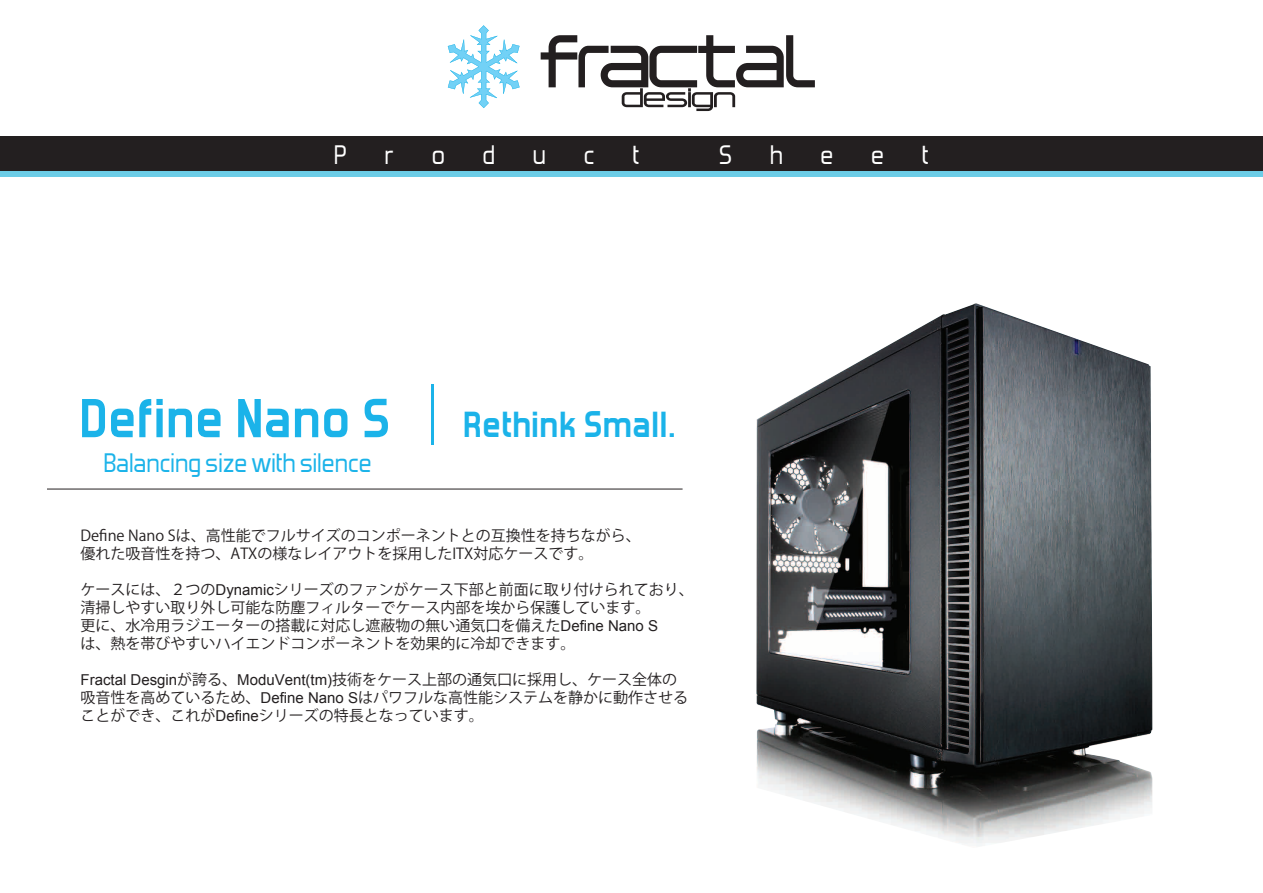
<style>
.page{position:relative;width:1263px;height:893px;background:#fff}
.page>*{position:absolute;margin:0;border:0;box-sizing:border-box;transform-origin:0 0}
.t1{font:700 40.5px "Forgotten Futurist";color:#1bb3e9}
.t2{font:31.5px "Forgotten Futurist";color:#1bb3e9}
.t3{font:31.5px "Forgotten Futurist";letter-spacing:1.2em;color:#fff}
.t4{font:15px/18px "Koz Go Pro";color:#231f20}
.t5{font:15px/18px "Koz Go Pr 6 N";color:#231f20}
.s1{font-size:60.75px}
.s2{font-family:"Adobe Ming Std";font-weight:300;font-size:60.75px}
.s3{font-family:"Arial"}
</style>
<div class="page">
<hr style="left:47px;top:489px;width:635px;height:1px;background:#231f20">
<div style="left:0;top:164px;width:1263px;height:13px;background:#6ccde7"></div>
<div style="left:0;top:137px;width:1263px;height:34px;background:#231f20"></div>
<svg style="left:541px;top:35px;width:274px;height:76px"></svg>
<svg style="left:448px;top:25px;width:72px;height:83px"></svg>
<img style="left:756px;top:303px;width:396px;height:543px">
<h2 class="t3" style="left:334px;top:141px;width:307px">Product</h2>
<h2 class="t3" style="left:719px;top:141px;width:211px">Sheet</h2>
<h1 class="t1" style="left:79px;top:404px;width:599px"><span class="s1">Define Nano S</span> <span class="s2">│</span>Rethink Small.</h1>
<h2 class="t2" style="left:103px;top:449px;width:270px">Balancing size with silence</h2>
<p class="t5" style="left:80px;top:527px;width:562px">Define Nano Sは、高性能でフルサイズのコンポーネントとの互換性を持ちながら、優れた吸音性を持つ、ATXの様なレイアウトを採用したITX対応ケースです。</p>
<p class="t4" style="left:80px;top:581px;width:615px">ケースには、２つの<span class="s3">Dynamic</span>シリーズのファンがケース下部と前面に取り付けられており、清掃しやすい取り外し可能な防塵フィルターでケース内部を埃から保護しています。<br>更に、水冷用ラジエーターの搭載に対応し遮蔽物の無い通気口を備えた<span class="s3">Define Nano S<br></span>は、熱を帯びやすいハイエンドコンポーネントを効果的に冷却できます。</p>
<p class="t4" style="left:80px;top:671px;width:609px"><span class="s3">Fractal Desgin</span>が誇る、<span class="s3">ModuVent(tm)</span>技術をケース上部の通気口に採用し、ケース全体の吸音性を高めているため、<span class="s3">Define Nano S</span>はパワフルな高性能システムを静かに動作させることができ、これが<span class="s3">Define</span>シリーズの特長となっています。</p>
</div>
